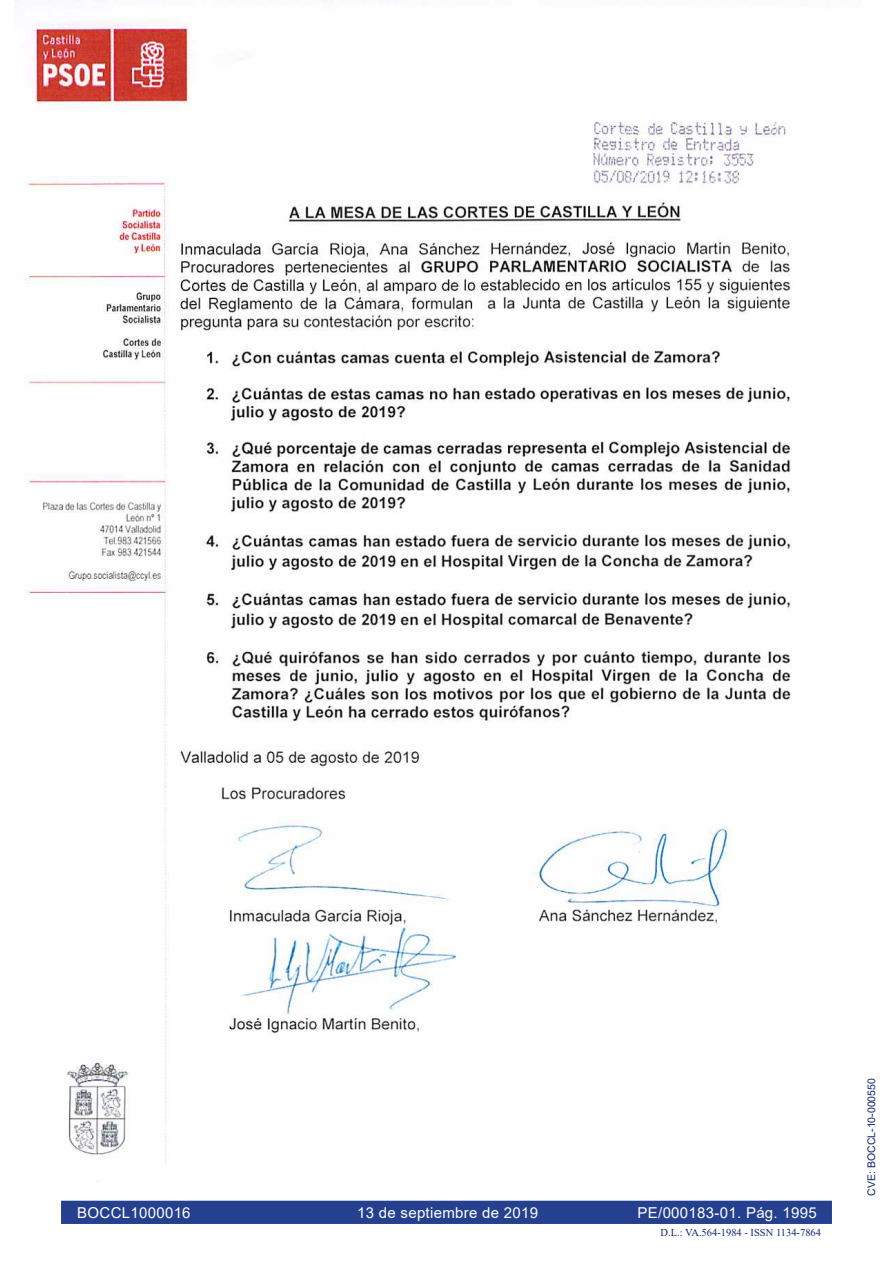
<style>
.page{position:relative;width:893px;height:1263px;background:#fff}
.page>*{position:absolute;margin:0;border:0;box-sizing:border-box;transform-origin:0 0}
.E_CVE{font:15px "Arial";letter-spacing:.02em;color:#fff}
.t1{font:10.5px "Times New Roman";color:#132477}
.t2{font:10.5px "Arial";color:#132477}
</style>
<div class="page">
<div style="left:60px;top:1200px;width:773px;height:25px;background:#25408f"></div>
<div style="left:60px;top:1199px;width:773px;height:26px;border:2px solid #fff"></div>
<img style="left:25px;top:22px;width:808px;height:1178px">
<p class="E_CVE" style="left:77px;top:1202px;width:115px">BOCCL1000016</p>
<p class="E_CVE" style="left:357px;top:1202px;width:183px">13 de septiembre de 2019</p>
<p class="E_CVE" style="left:638px;top:1202px;width:181px">PE/000183-01. Pág. 1995</p>
<p class="t1" style="left:661px;top:1225px;width:162px">D.L.: VA.564-1984 - ISSN 1134-7864</p>
<p class="t2" style="left:864px;top:1195px;width:119px;rotate:-90deg">CVE: BOCCL-10-000550</p>
</div>
